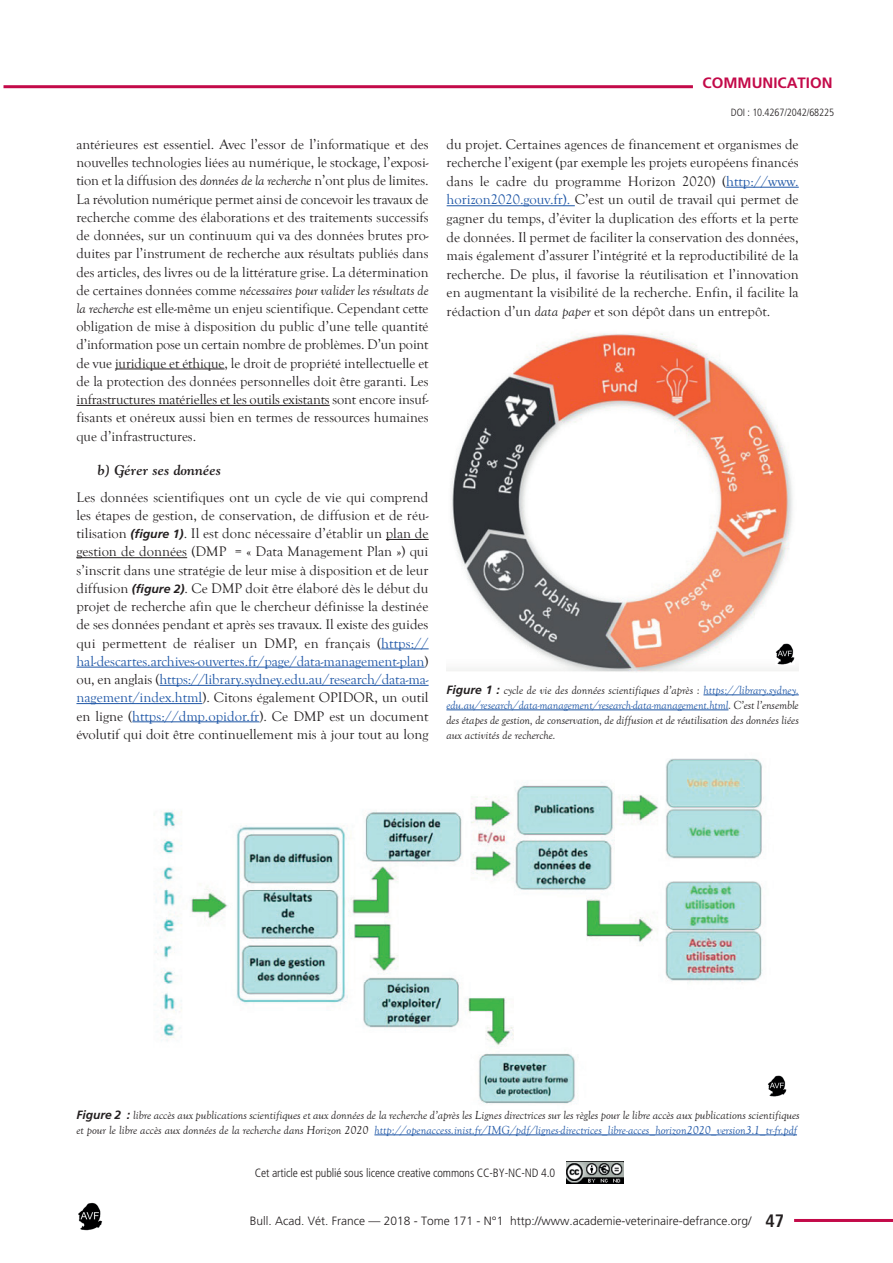
<style>
.page{position:relative;width:893px;height:1263px;background:#fff}
.page>*{position:absolute;margin:0;border:0;box-sizing:border-box;transform-origin:0 0}
.t1{font:700 condensed 18px "Frutiger";color:#231f20}
.t2{font:700 15px "Frutiger";color:#c30a49}
.t3{font:14.25px/18.3px "Goudy Old Style T";color:#231f20;text-align:justify}
.t4{font:italic 700 14.25px "Goudy";color:#231f20}
.t5{font:italic 12px/15px "Goudy Old Style T";color:#231f20;text-align:justify}
.t6{font:300 12px "Frutiger";color:#231f20}
.t7{font:300 condensed 12px "Frutiger";letter-spacing:-.01em;color:#231f20}
.t8{font:300 condensed 10.5px "Frutiger";letter-spacing:-.01em;color:#231f20}
.s1{font-style:italic}
.s2{font-family:"Frutiger";font-weight:700;font-style:italic;font-size:12px}
.s3{color:#1e56a6}
.s4{font-family:"Frutiger";font-weight:700}
</style>
<div class="page">
<img style="left:446px;top:333px;width:353px;height:339px">
<img style="left:154px;top:758px;width:633px;height:346px">
<hr style="left:794px;top:1219px;width:99px;height:3px;background:#c30a49">
<hr style="left:4px;top:85px;width:689px;height:3px;background:#c30a49">
<img style="left:78px;top:1203px;width:25px;height:28px">
<img style="left:566px;top:1162px;width:57px;height:21px">
<hr style="left:115px;top:369px;width:110px;height:1px;background:#231f20">
<hr style="left:76px;top:405px;width:254px;height:1px;background:#231f20">
<hr style="left:386px;top:539px;width:43px;height:1px;background:#231f20">
<hr style="left:76px;top:557px;width:111px;height:1px;background:#231f20">
<hr style="left:381px;top:649px;width:48px;height:1px;background:#1e56a6">
<hr style="left:76px;top:667px;width:349px;height:1px;background:#1e56a6">
<hr style="left:159px;top:685px;width:270px;height:1px;background:#1e56a6">
<hr style="left:76px;top:703px;width:126px;height:1px;background:#1e56a6">
<hr style="left:132px;top:721px;width:127px;height:1px;background:#1e56a6">
<hr style="left:726px;top:187px;width:73px;height:1px;background:#1e56a6">
<hr style="left:447px;top:205px;width:128px;height:1px;background:#1e56a6">
<hr style="left:703px;top:695px;width:96px;height:1px;background:#1e56a6">
<hr style="left:446px;top:710px;width:282px;height:1px;background:#1e56a6">
<hr style="left:374px;top:1134px;width:423px;height:1px;background:#1e56a6">
<img style="left:775px;top:643px;width:19px;height:21px">
<img style="left:767px;top:1076px;width:19px;height:21px">
<p class="t2" style="left:703px;top:74px;width:131px">COMMUNICATION</p>
<p class="t3" style="left:76px;top:135px;width:354px">antérieures est essentiel. Avec l’essor de l’informatique et des nouvelles technologies liées au numérique, le stockage, l’exposi&shy;tion et la diffusion des <span class="s1">données de la recherche</span> n’ont plus de limites.<br>La révolution numérique permet ainsi de concevoir les travaux de recherche comme des élaborations et des traitements successifs de données, sur un continuum qui va des données brutes pro&shy;duites par l’instrument de recherche aux résultats publiés dans des articles, des livres ou de la littérature grise. La détermination de certaines données comme <span class="s1">nécessaires pour valider les résultats de la recherche</span> est elle-même un enjeu scientifique. Cependant cette obligation de mise à disposition du public d’une telle quantité d’information pose un certain nombre de problèmes. D’un point de vue juridique et éthique, le droit de propriété intellectuelle et de la protection des données personnelles doit être garanti. Les infrastructures matérielles et les outils existants sont encore insuf&shy;fisants et onéreux aussi bien en termes de ressources humaines que d’infrastructures.</p>
<p class="t4" style="left:98px;top:461px;width:125px">b) Gérer ses données</p>
<p class="t3" style="left:76px;top:488px;width:354px">Les données scientifiques ont un cycle de vie qui comprend les étapes de gestion, de conservation, de diffusion et de réu&shy;tilisation <span class="s2">(figure 1)</span>. Il est donc nécessaire d’établir un plan de gestion de données (DMP = « Data Management Plan ») qui s’inscrit dans une stratégie de leur mise à disposition et de leur diffusion <span class="s2">(figure 2)</span>. Ce DMP doit être élaboré dès le début du projet de recherche afin que le chercheur définisse la destinée de ses données pendant et après ses travaux. Il existe des guides qui permettent de réaliser un DMP, en français (<span class="s3">https:// hal-descartes.archives-ouvertes.fr/page/data-management-plan</span>) ou, en anglais (<span class="s3">https://library.sydney.edu.au/research/data-ma&shy;nagement/index.html</span>). Citons également OPIDOR, un outil en ligne (<span class="s3">https://dmp.opidor.fr</span>). Ce DMP est un document évolutif qui doit être continuellement mis à jour tout au long</p>
<p class="t8" style="left:731px;top:107px;width:105px">DOI : 10.4267/2042/68225</p>
<p class="t3" style="left:447px;top:135px;width:354px">du projet. Certaines agences de financement et organismes de recherche l’exigent (par exemple les projets européens financés dans le cadre du programme Horizon 2020) (<span class="s3">http://www. horizon2020.gouv.fr).</span> C’est un outil de travail qui permet de gagner du temps, d’éviter la duplication des efforts et la perte de données. Il permet de faciliter la conservation des données, mais également d’assurer l’intégrité et la reproductibilité de la recherche. De plus, il favorise la réutilisation et l’innovation en augmentant la visibilité de la recherche. Enfin, il facilite la rédaction d’un <span class="s1">data paper</span> et son dépôt dans un entrepôt.</p>
<p class="t5" style="left:446px;top:683px;width:354px"><span class="s4">Figure 1 :</span> cycle de vie des données scientifiques d’après : <span class="s3">https://library.sydney. edu.au/research/data-management/research-data-management.html</span>. C’est l’ensemble des étapes de gestion, de conservation, de diffusion et de réutilisation des données liées aux activités de recherche.</p>
<p class="t5" style="left:76px;top:1108px;width:725px"><span class="s4">Figure 2 :</span> libre accès aux publications scientifiques et aux données de la recherche d’après les Lignes directrices sur les règles pour le libre accès aux publications scientifiques et pour le libre accès aux données de la recherche dans Horizon 2020 <span class="s3">http://openaccess.inist.fr/IMG/pdf/lignes-directrices_libre-acces_horizon2020_version3.1_tr-fr.pdf</span></p>
<p class="t7" style="left:255px;top:1166px;width:302px">Cet article est publié sous licence creative commons CC-BY-NC-ND 4.0</p>
<p class="t6" style="left:250px;top:1214px;width:503px">Bull. Acad. Vét. France — 2018 - Tome 171 - N°1 http://www.academie-veterinaire-defrance.org/</p>
<p class="t1" style="left:765px;top:1210px;width:20px">47</p>
</div>
